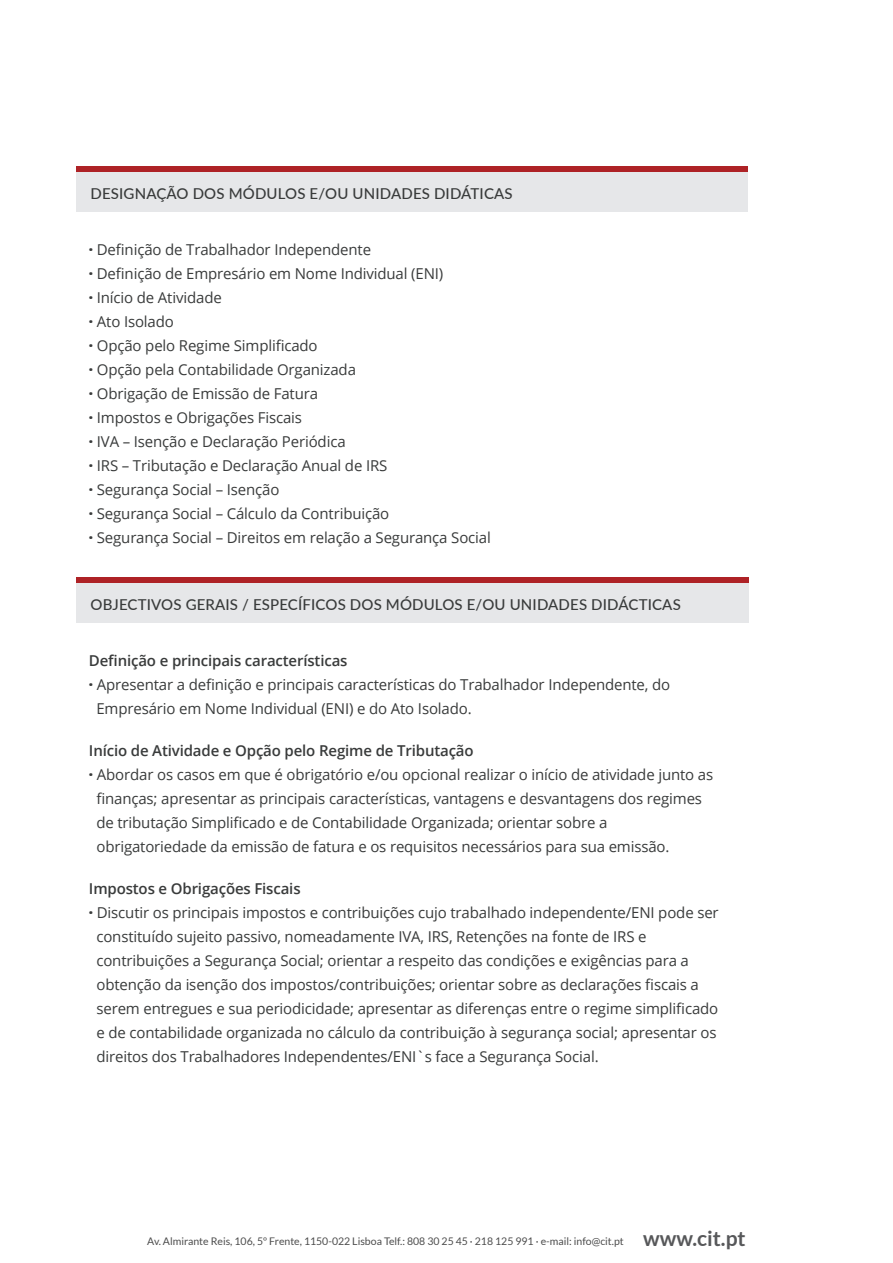
<style>
.page{position:relative;width:893px;height:1263px;background:#fff}
.page>*{position:absolute;margin:0;border:0;box-sizing:border-box;transform-origin:0 0}
.t1{font:15px/24px "Open Sans";letter-spacing:-.01em;color:#393b3b}
.t2{font:600 15px "Open Sans";letter-spacing:-.01em;color:#393b3b}
.t3{font:500 15px "Lato";letter-spacing:.01em;color:#393b3b}
.t4{font:10.5px "Lato";color:#4d4d4d}
.s1{font-weight:800}
.s2{font-weight:700;font-size:21px;color:#57585a}
</style>
<div class="page">
<div style="left:76px;top:577px;width:673px;height:45px;background:#e6e7e9"></div>
<div style="left:76px;top:577px;width:673px;height:6px;background:#ae2226"></div>
<div style="left:76px;top:166px;width:671px;height:45px;background:#e6e7e9"></div>
<div style="left:76px;top:166px;width:671px;height:6px;background:#ae2226"></div>
<p class="t3" style="left:91px;top:183px;width:424px">DESIGNAÇÃO DOS MÓDULOS E/OU UNIDADES DIDÁTICAS</p>
<p class="t1" style="left:89px;top:237px;width:403px"><span class="s1">·</span> Definição de Trabalhador Independente<br><span class="s1">·</span> Definição de Empresário em Nome Individual (ENI)<br><span class="s1">·</span> Início de Atividade<br><span class="s1">·</span> Ato Isolado<br><span class="s1">·</span> Opção pelo Regime Simplificado<br><span class="s1">·</span> Opção pela Contabilidade Organizada<br><span class="s1">·</span> Obrigação de Emissão de Fatura<br><span class="s1">·</span> Impostos e Obrigações Fiscais<br><span class="s1">·</span> IVA – Isenção e Declaração Periódica<br><span class="s1">·</span> IRS – Tributação e Declaração Anual de IRS<br><span class="s1">·</span> Segurança Social – Isenção<br><span class="s1">·</span> Segurança Social – Cálculo da Contribuição<br><span class="s1">·</span> Segurança Social – Direitos em relação a Segurança Social</p>
<p class="t3" style="left:91px;top:594px;width:592px">OBJECTIVOS GERAIS / ESPECÍFICOS DOS MÓDULOS E/OU UNIDADES DIDÁCTICAS</p>
<p class="t2" style="left:89px;top:650px;width:260px">Definição e principais características</p>
<p class="t1" style="left:89px;top:672px;width:583px"><span class="s1">·</span> Apresentar a definição e principais características do Trabalhador Independente, do</p>
<p class="t1" style="left:96px;top:696px;width:377px">Empresário em Nome Individual (ENI) e do Ato Isolado.</p>
<p class="t2" style="left:89px;top:740px;width:386px">Início de Atividade e Opção pelo Regime de Tributação</p>
<p class="t1" style="left:89px;top:762px;width:626px"><span class="s1">·</span> Abordar os casos em que é obrigatório e/ou opcional realizar o início de atividade junto as</p>
<p class="t1" style="left:96px;top:786px;width:607px">finanças; apresentar as principais características, vantagens e desvantagens dos regimes</p>
<p class="t1" style="left:96px;top:810px;width:513px">de tributação Simplificado e de Contabilidade Organizada; orientar sobre a</p>
<p class="t1" style="left:96px;top:834px;width:575px">obrigatoriedade da emissão de fatura e os requisitos necessários para sua emissão.</p>
<p class="t2" style="left:89px;top:878px;width:213px">Impostos e Obrigações Fiscais</p>
<p class="t1" style="left:89px;top:900px;width:631px"><span class="s1">·</span> Discutir os principais impostos e contribuições cujo trabalhado independente/ENI pode ser</p>
<p class="t1" style="left:96px;top:924px;width:552px">constituído sujeito passivo, nomeadamente IVA, IRS, Retenções na fonte de IRS e</p>
<p class="t1" style="left:96px;top:948px;width:594px">contribuições a Segurança Social; orientar a respeito das condições e exigências para a</p>
<p class="t1" style="left:96px;top:972px;width:604px">obtenção da isenção dos impostos/contribuições; orientar sobre as declarações fiscais a</p>
<p class="t1" style="left:96px;top:996px;width:623px">serem entregues e sua periodicidade; apresentar as diferenças entre o regime simplificado</p>
<p class="t1" style="left:96px;top:1020px;width:622px">e de contabilidade organizada no cálculo da contribuição à segurança social; apresentar os</p>
<p class="t1" style="left:96px;top:1044px;width:504px">direitos dos Trabalhadores Independentes/ENI`s face a Segurança Social.</p>
<p class="t4" style="left:147px;top:1235px;width:600px">Av. Almirante Reis, 106, 5º Frente, 1150-022 Lisboa Telf.: 808 30 25 45 · 218 125 991 · e-mail: info@cit.pt <span class="s2">www.cit.pt</span></p>
</div>
